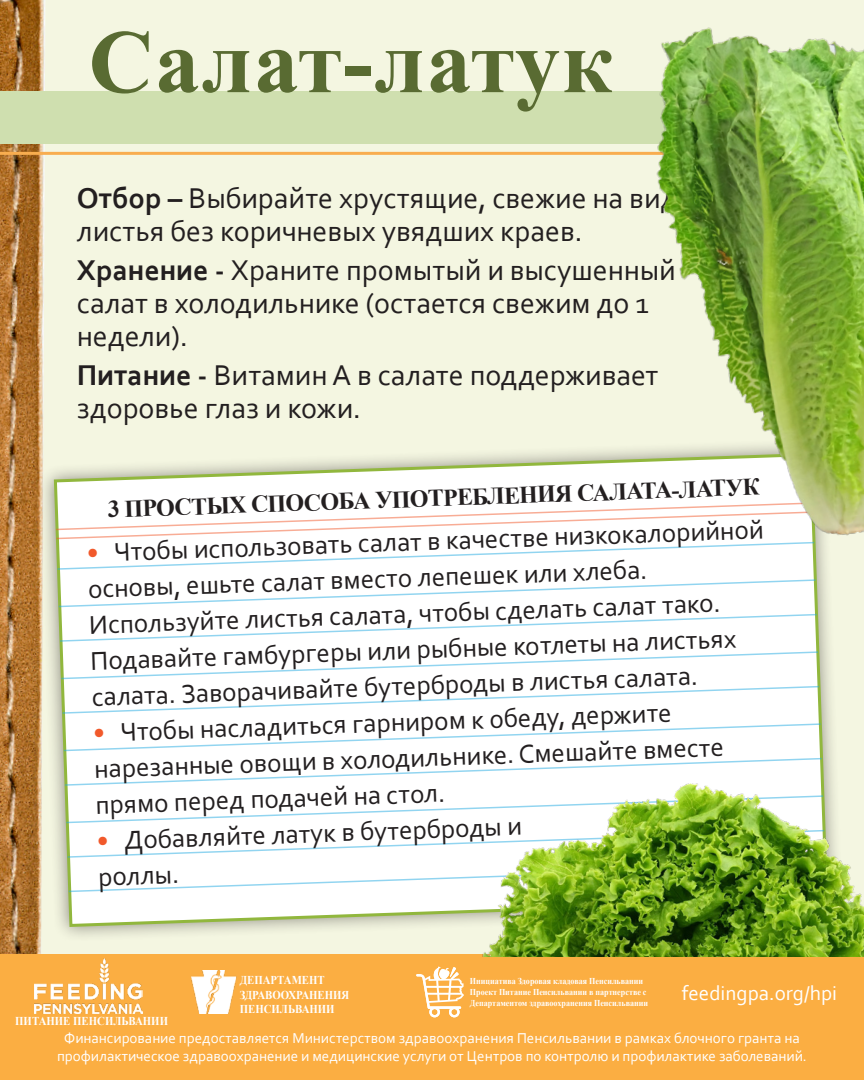
<style>
.page{position:relative;width:864px;height:1080px;background:#f4f6e1}
.page>*{position:absolute;margin:0;border:0;box-sizing:border-box;transform-origin:0 0}
.t1{font:700 90px "Times New Roman";letter-spacing:.015em;color:#596b32}
.t2{font:30px/33px "Corbel";color:#231f20}
.t3{font:27px/36px "Corbel";color:#231f20}
.t4{font:700 24px "Times New Roman";color:#231f20}
.t5{font:21px "Corbel";color:#fff}
.t6{font:15px/18px "Corbel";color:#fff;text-align:center}
.t7{font:700 12px/14.4px "Times New Roman";color:#fff;scale:.9 1}
.t8{font:700 9px/10.8px "Times New Roman";color:#fff;scale:.9 1}
.s1{font-weight:700}
.s2{color:#f1592b}
</style>
<div class="page">
<img style="left:0;top:0;width:46px;height:954px">
<div style="left:0;top:91px;width:864px;height:53px;background:#cfdfaf"></div>
<hr style="left:0;top:152px;width:864px;height:3px;background:#f8ad4f">
<div style="left:0;top:954px;width:864px;height:126px;background:#fbae42"></div>
<img style="left:35px;top:959px;width:108px;height:54px">
<img style="left:192px;top:971px;width:45px;height:42px">
<svg style="left:416px;top:967px;width:48px;height:50px"></svg>
<div style="left:38px;top:438px;width:806px;height:505px;background:#231f20;opacity:.5"></div>
<svg style="left:52px;top:451px;width:778px;height:478px;background:#f0f2e7"></svg>
<svg style="left:55px;top:501px;width:761px;height:70px;background:#fbfaf8"></svg>
<svg style="left:57px;top:579px;width:761px;height:64px;background:#f8fcfc"></svg>
<svg style="left:60px;top:651px;width:761px;height:64px;background:#f8fcfc"></svg>
<svg style="left:62px;top:723px;width:761px;height:64px;background:#f8fcfc"></svg>
<svg style="left:65px;top:795px;width:405px;height:98px;background:#f8fbfc"></svg>
<img style="left:470px;top:783px;width:394px;height:174px">
<img style="left:621px;top:27px;width:243px;height:540px">
<p class="t1" style="left:89px;top:-3px;width:526px">Салат-латук</p>
<p class="t2" style="left:77px;top:180px;width:602px"><span class="s1">Отбор –</span> Выбирайте хрустящие, свежие на вид листья без коричневых увядших краев.</p>
<p class="t2" style="left:77px;top:253px;width:600px"><span class="s1">Хранение -</span> Храните промытый и высушенный салат в холодильнике (остается свежим до 1 недели).</p>
<p class="t2" style="left:77px;top:358px;width:583px"><span class="s1">Питание -</span> Витамин А в салате поддерживает здоровье глаз и кожи.</p>
<p class="t4" style="left:107px;top:492px;width:654px;rotate:-2deg">3 ПРОСТЫХ СПОСОБА УПОТРЕБЛЕНИЯ САЛАТА-ЛАТУК</p>
<p class="t3" style="left:86px;top:534px;width:679px;rotate:-2deg"><span class="s2">•</span> Чтобы использовать салат в качестве низкокалорийной основы, ешьте салат вместо лепешек или хлеба.<br>Используйте листья салата, чтобы сделать салат тако.<br>Подавайте гамбургеры или рыбные котлеты на листьях салата. Заворачивайте бутерброды в листья салата.</p>
<p class="t3" style="left:92px;top:714px;width:632px;rotate:-2deg"><span class="s2">•</span> Чтобы насладиться гарниром к обеду, держите нарезанные овощи в холодильнике. Смешайте вместе прямо перед подачей на стол.</p>
<p class="t3" style="left:96px;top:822px;width:427px;rotate:-2deg"><span class="s2">•</span> Добавляйте латук в бутерброды и роллы.</p>
<p class="t7" style="left:240px;top:973px;width:123px">ДЕПАРТАМЕНТ<br>ЗДРАВООХРАНЕНИЯ<br>ПЕНСИЛЬВАНИИ</p>
<p class="t8" style="left:470px;top:976px;width:200px">Инициатива Здоровая кладовая Пенсильвании<br>Проект Питание Пенсильвании в партнерстве с<br>Департаментом здравоохранения Пенсильвании</p>
<p class="t5" style="left:682px;top:980px;width:157px">feedingpa.org/hpi</p>
<p class="t6" style="left:57px;top:1029px;width:751px">Финансирование предоставляется Министерством здравоохранения Пенсильвании в рамках блочного гранта на профилактическое здравоохранение и медицинские услуги от Центров по контролю и профилактике заболеваний.</p>
<p class="t7" style="left:15px;top:1013px;width:171px">ПИТАНИЕ ПЕНСИЛЬВАНИИ</p>
</div>
